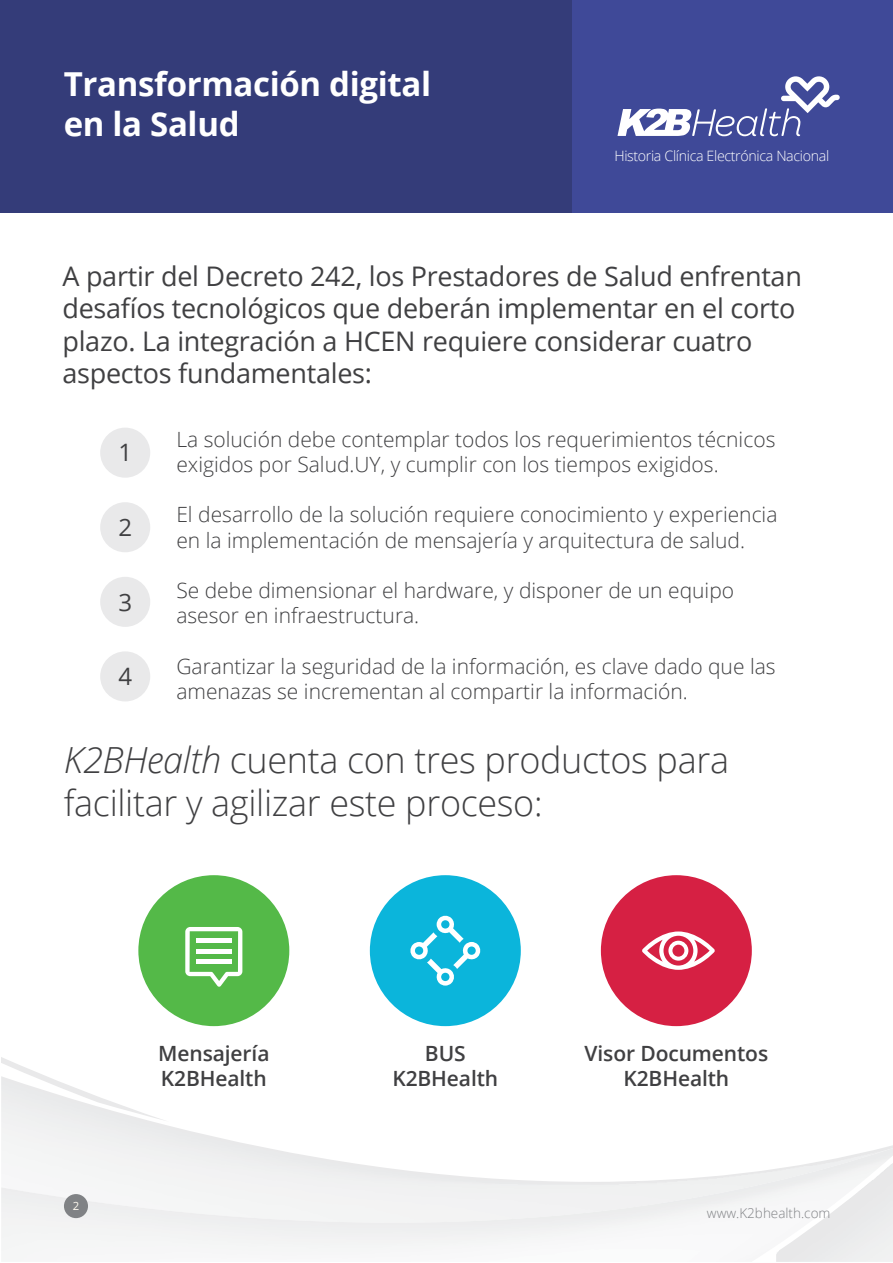
<style>
.page{position:relative;width:893px;height:1263px;background:#fff}
.page>*{position:absolute;margin:0;border:0;box-sizing:border-box;transform-origin:0 0}
.t1{font:300 36px/43.2px "Open Sans";letter-spacing:-.01em;color:#404042}
.t2{font:700 33px/39.6px "Open Sans";letter-spacing:-.01em;color:#fff}
.t3{font:27px/32.4px "Open Sans";letter-spacing:-.01em;color:#404042}
.t4{font:24px "Open Sans";color:#404042}
.t5{font:300 21px/25.2px "Open Sans";color:#404042}
.t6{font:600 21px/25.2px "Open Sans";letter-spacing:-.005em;color:#404042;text-align:center}
.t7{font:300 14.25px "Open Sans";letter-spacing:-.025em;color:#fff}
.t8{font:300 13.5px "Open Sans";color:#808285}
.t9{font:11.4px "Open Sans";color:#fffaf0}
.s1{font-style:italic}
</style>
<div class="page">
<svg style="left:1px;top:1057px;width:44px;height:19px"></svg>
<svg style="left:767px;top:1153px;width:126px;height:98px"></svg>
<img style="left:776px;top:1162px;width:117px;height:100px">
<div style="left:64px;top:1194px;width:24px;height:24px;background:#808285;border-radius:50%"></div>
<div style="left:0;top:0;width:593px;height:213px;background:#343c79"></div>
<div style="left:100px;top:577px;width:50px;height:50px;background:#e9e9ea;border-radius:50%"></div>
<div style="left:100px;top:651px;width:50px;height:50px;background:#e9e9ea;border-radius:50%"></div>
<div style="left:100px;top:502px;width:50px;height:50px;background:#e9e9ea;border-radius:50%"></div>
<div style="left:100px;top:428px;width:50px;height:50px;background:#e9e9ea;border-radius:50%"></div>
<div style="left:572px;top:0;width:321px;height:213px;background:#3f4998"></div>
<div style="left:138px;top:875px;width:151px;height:151px;background:#54b948;border-radius:50%"></div>
<svg style="left:185px;top:927px;width:57px;height:60px"></svg>
<hr style="left:196px;top:960px;width:36px;height:4px;background:#fff">
<div style="left:370px;top:875px;width:151px;height:151px;background:#0bb5db;border-radius:50%"></div>
<svg style="left:410px;top:915px;width:71px;height:70px"></svg>
<div style="left:601px;top:875px;width:151px;height:151px;background:#d62043;border-radius:50%"></div>
<svg style="left:642px;top:931px;width:73px;height:39px"></svg>
<svg style="left:617px;top:76px;width:223px;height:60px"></svg>
<h2 class="t2" style="left:64px;top:64px;width:369px">Transformación digital en la Salud</h2>
<p class="t7" style="left:614px;top:146px;width:216px">Historia Clínica Electrónica Nacional</p>
<p class="t3" style="left:62px;top:259px;width:741px">A partir del Decreto 242, los Prestadores de Salud enfrentan desafíos tecnológicos que deberán implementar en el corto plazo. La integración a HCEN requiere considerar cuatro aspectos fundamentales:</p>
<p class="t4" style="left:118px;top:436px;width:15px">1</p>
<p class="t4" style="left:118px;top:511px;width:15px">2</p>
<p class="t4" style="left:118px;top:585px;width:15px">3</p>
<p class="t4" style="left:118px;top:660px;width:15px">4</p>
<p class="t5" style="left:176px;top:426px;width:601px">La solución debe contemplar todos los requerimientos técnicos exigidos por Salud.UY, y cumplir con los tiempos exigidos.</p>
<p class="t5" style="left:176px;top:501px;width:603px">El desarrollo de la solución requiere conocimiento y experiencia en la implementación de mensajería y arquitectura de salud.</p>
<p class="t5" style="left:176px;top:577px;width:559px">Se debe dimensionar el hardware, y disponer de un equipo asesor en infraestructura.</p>
<p class="t5" style="left:176px;top:653px;width:601px">Garantizar la seguridad de la información, es clave dado que las amenazas se incrementan al compartir la información.</p>
<h1 class="t1" style="left:64px;top:738px;width:667px"><span class="s1">K2BHealth</span> cuenta con tres productos para facilitar y agilizar este proceso:</h1>
<p class="t9" style="left:73px;top:1197px;width:8px">2</p>
<p class="t6" style="left:158px;top:1040px;width:113px;text-align:left">Mensajería<br>K2BHealth</p>
<p class="t6" style="left:392px;top:1040px;width:107px">BUS<br>K2BHealth</p>
<p class="t6" style="left:584px;top:1040px;width:185px">Visor Documentos<br>K2BHealth</p>
<p class="t8" style="left:707px;top:1204px;width:125px">www.K2bhealth.com</p>
</div>
